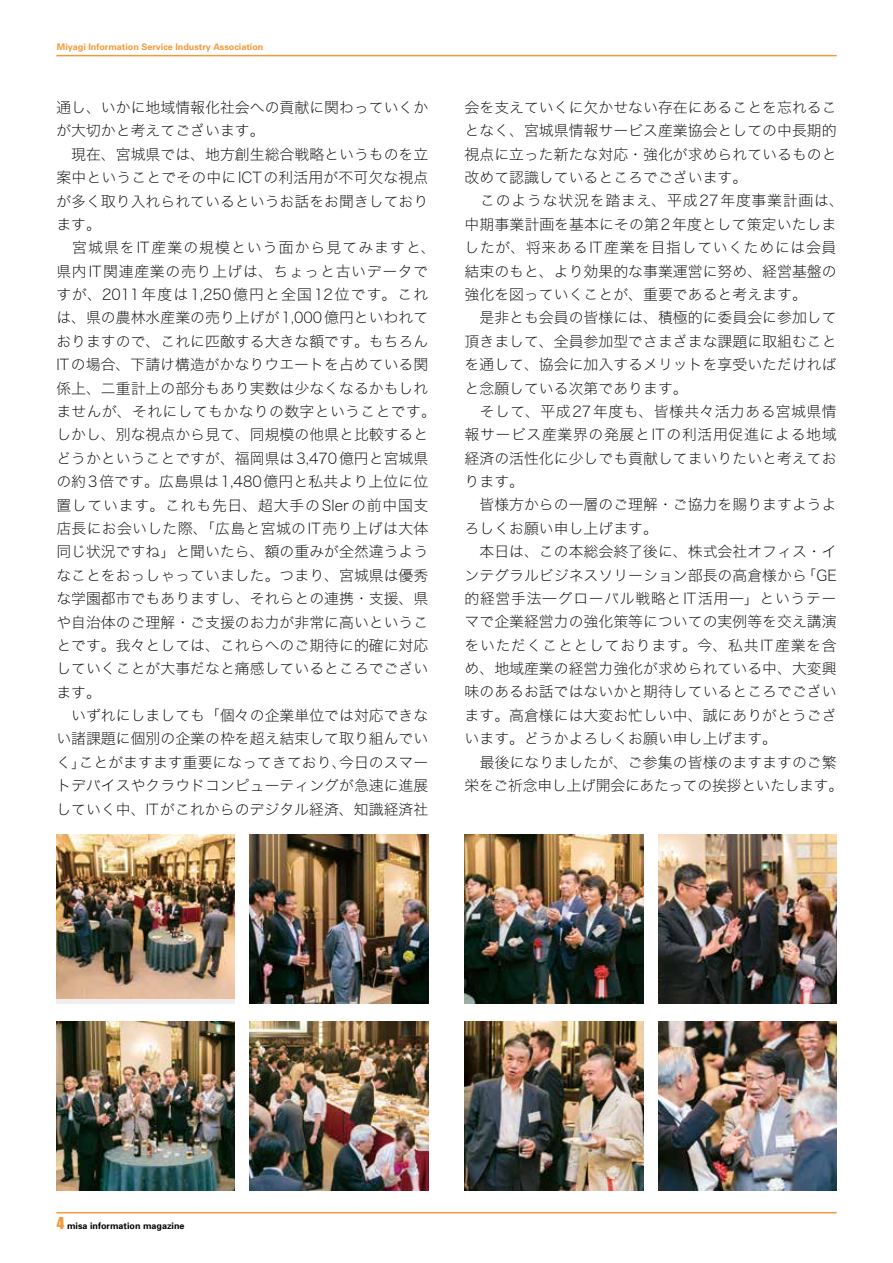
<style>
.page{position:relative;width:893px;height:1263px;background:#fff}
.page>*{position:absolute;margin:0;border:0;box-sizing:border-box;transform-origin:0 0}
.t1{font:14.85px/23.4px "Hira Kaku Std W1";color:#000}
.t2{font:700 9px "Univers";color:#f39939}
.t3{font:700 9px "Univers";color:#000}
.s1{font-family:"Impact";font-weight:400;font-size:15px;color:#f39939}
</style>
<div class="page">
<hr style="left:56px;top:55px;width:781px;height:1px;background:#f39939">
<hr style="left:56px;top:1212px;width:781px;height:1px;background:#f39939">
<img style="left:56px;top:1021px;width:179px;height:170px">
<div style="left:56px;top:834px;width:179px;height:170px;background:#efefef"></div>
<img style="left:56px;top:834px;width:179px;height:165px">
<img style="left:465px;top:834px;width:178px;height:170px">
<img style="left:465px;top:1021px;width:178px;height:170px">
<img style="left:250px;top:1021px;width:178px;height:170px">
<img style="left:250px;top:834px;width:178px;height:170px">
<img style="left:658px;top:834px;width:179px;height:170px">
<img style="left:658px;top:1021px;width:179px;height:170px">
<p class="t2" style="left:57px;top:42px;width:208px">Miyagi Information Service Industry Association</p>
<p class="t1" style="left:56px;top:95px;width:381px">通し、いかに地域情報化社会への貢献に関わっていくかが大切かと考えてございます。<br>　現在、宮城県では、地方創生総合戦略というものを立案中ということでその中にICTの利活用が不可欠な視点が多く取り入れられているというお話をお聞きしております。<br>　宮城県をIT産業の規模という面から見てみますと、県内IT関連産業の売り上げは、ちょっと古いデータですが、2011年度は1,250億円と全国12位です。これは、県の農林水産業の売り上げが1,000億円といわれておりますので、これに匹敵する大きな額です。もちろん<br>ITの場合、下請け構造がかなりウエートを占めている関係上、二重計上の部分もあり実数は少なくなるかもしれませんが、それにしてもかなりの数字ということです。しかし、別な視点から見て、同規模の他県と比較するとどうかということですが、福岡県は3,470億円と宮城県の約3倍です。広島県は1,480億円と私共より上位に位置しています。これも先日、超大手のSlerの前中国支店長にお会いした際、「広島と宮城のIT売り上げは大体同じ状況ですね」と聞いたら、額の重みが全然違うようなことをおっしゃっていました。つまり、宮城県は優秀な学園都市でもありますし、それらとの連携・支援、県や自治体のご理解・ご支援のお力が非常に高いということです。我々としては、これらへのご期待に的確に対応していくことが大事だなと痛感しているところでございます。<br>　いずれにしましても「個々の企業単位では対応できない諸課題に個別の企業の枠を超え結束して取り組んでいく」ことがますます重要になってきており、今日のスマートデバイスやクラウドコンピューティングが急速に進展していく中、ITがこれからのデジタル経済、知識経済社</p>
<p class="t1" style="left:464px;top:95px;width:381px">会を支えていくに欠かせない存在にあることを忘れることなく、宮城県情報サービス産業協会としての中長期的視点に立った新たな対応・強化が求められているものと改めて認識しているところでございます。<br>　このような状況を踏まえ、平成27年度事業計画は、中期事業計画を基本にその第2年度として策定いたしましたが、将来あるIT産業を目指していくためには会員結束のもと、より効果的な事業運営に努め、経営基盤の強化を図っていくことが、重要であると考えます。<br>　是非とも会員の皆様には、積極的に委員会に参加して頂きまして、全員参加型でさまざまな課題に取組むことを通して、協会に加入するメリットを享受いただければと念願している次第であります。<br>　そして、平成27年度も、皆様共々活力ある宮城県情報サービス産業界の発展とITの利活用促進による地域経済の活性化に少しでも貢献してまいりたいと考えております。<br>　皆様方からの一層のご理解・ご協力を賜りますようよろしくお願い申し上げます。<br>　本日は、この本総会終了後に、株式会社オフィス・インテグラルビジネスソリーション部長の高倉様から「GE的経営手法―グローバル戦略とIT活用―」というテーマで企業経営力の強化策等についての実例等を交え講演をいただくこととしております。今、私共IT産業を含め、地域産業の経営力強化が求められている中、大変興味のあるお話ではないかと期待しているところでございます。高倉様には大変お忙しい中、誠にありがとうございます。どうかよろしくお願い申し上げます。<br>　最後になりましたが、ご参集の皆様のますますのご繁栄をご祈念申し上げ開会にあたっての挨拶といたします。</p>
<p class="t3" style="left:57px;top:1221px;width:129px"><span class="s1">4</span> misa information magazine</p>
</div>
